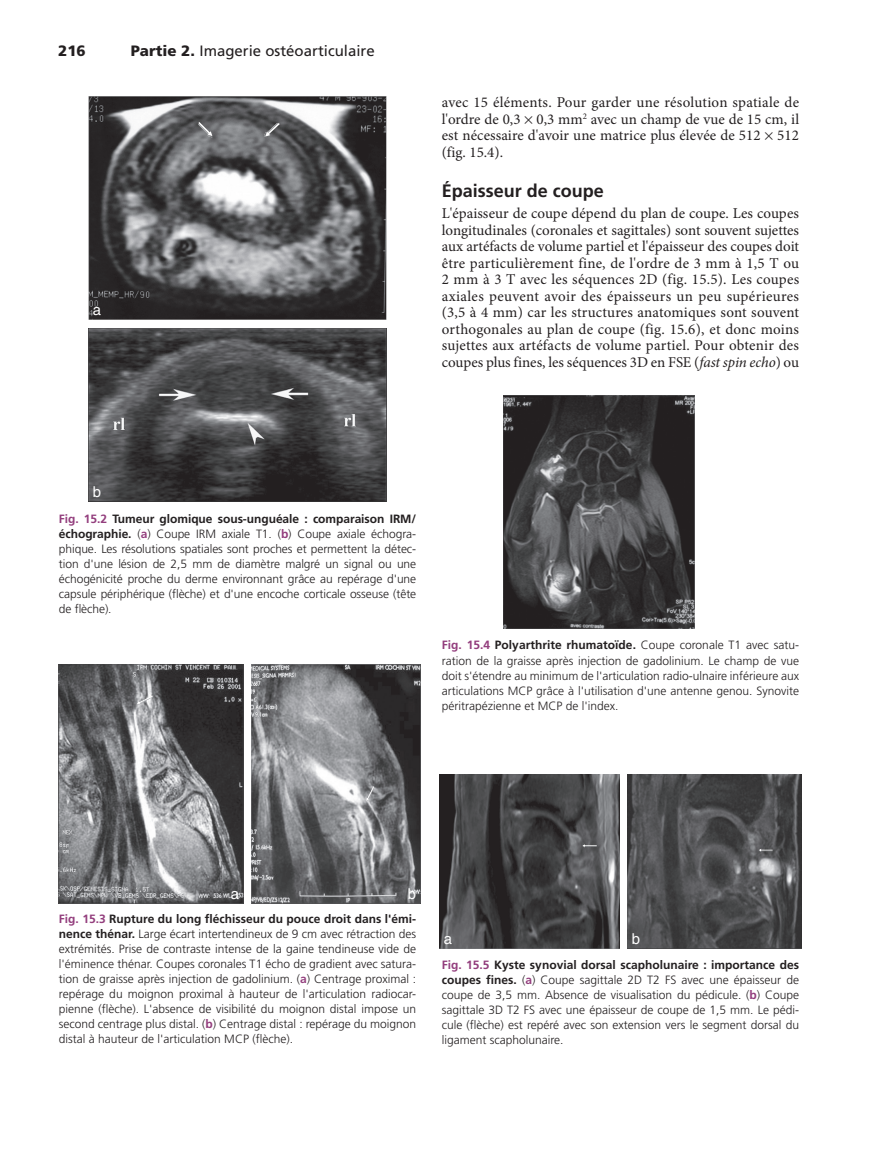
<style>
.page{position:relative;width:890px;height:1158px;background:#fff}
.page>*{position:absolute;margin:0;border:0;box-sizing:border-box;transform-origin:0 0}
.t1{font:700 18px "Frutiger LT Std";color:#231f20}
.t2{font:15px/16.5px "Minion Pro";letter-spacing:.005em;color:#231f20;text-align:justify}
.t3{font:15px "Frutiger LT Std";color:#231f20}
.t4{font:15px "Helvetica";color:#fff}
.t5{font:900 15px "Frutiger LT Std";color:#231f20}
.t6{font:300 12px/15px "Frutiger LT Std";color:#231f20;text-align:justify}
.s1{font-weight:900}
.s2{font-style:italic}
.s3{font-weight:700;color:#933e7d}
.s4{font-weight:700}
</style>
<div class="page">
<img style="left:59px;top:665px;width:184px;height:238px">
<svg style="left:137px;top:695px;width:16px;height:9px"></svg>
<img style="left:252px;top:665px;width:168px;height:238px">
<svg style="left:366px;top:786px;width:8px;height:15px"></svg>
<img style="left:503px;top:396px;width:192px;height:232px">
<img style="left:89px;top:96px;width:297px;height:224px">
<img style="left:89px;top:328px;width:297px;height:173px">
<svg style="left:198px;top:122px;width:14px;height:15px"></svg>
<svg style="left:264px;top:123px;width:16px;height:13px"></svg>
<img style="left:439px;top:774px;width:180px;height:174px">
<svg style="left:582px;top:844px;width:14px;height:3px"></svg>
<img style="left:627px;top:774px;width:174px;height:174px">
<svg style="left:758px;top:849px;width:14px;height:3px"></svg>
<p class="t5" style="left:58px;top:42px;width:29px">216</p>
<p class="t3" style="left:131px;top:42px;width:245px"><span class="s1">Partie 2.</span> Imagerie ostéoarticulaire</p>
<p class="t4" style="left:93px;top:301px;width:10px">a</p>
<p class="t2" style="left:442px;top:94px;width:359px">avec 15 éléments. Pour garder une résolution spatiale de l'ordre de 0,3 0,3 mm<sup>2</sup> avec un champ de vue de 15 cm, il est nécessaire d'avoir une matrice plus élevée de 512 512 (fig. 15.4).</p>
<h1 class="t1" style="left:442px;top:180px;width:164px">Épaisseur de coupe</h1>
<p class="t2" style="left:442px;top:205px;width:359px">L'épaisseur de coupe dépend du plan de coupe. Les coupes longitudinales (coronales et sagittales) sont souvent sujettes aux artéfacts de volume partiel et l'épaisseur des coupes doit être particulièrement fine, de l'ordre de 3 mm à 1,5 T ou 2 mm à 3 T avec les séquences 2D (fig. 15.5). Les coupes axiales peuvent avoir des épaisseurs un peu supérieures (3,5 à 4 mm) car les structures anatomiques sont souvent orthogonales au plan de coupe (fig. 15.6), et donc moins sujettes aux artéfacts de volume partiel. Pour obtenir des coupes plus fines, les séquences 3D en FSE (<span class="s2">fast spin echo</span>) ou</p>
<p class="t4" style="left:93px;top:483px;width:10px">b</p>
<p class="t6" style="left:59px;top:511px;width:359px"><span class="s3">Fig. 15.2</span> <span class="s4">Tumeur glomique sous-unguéale : comparaison IRM/ échographie.</span> (<span class="s3">a</span>) Coupe IRM axiale T1. (<span class="s3">b</span>) Coupe axiale échogra&shy;phique. Les résolutions spatiales sont proches et permettent la détec&shy;tion d'une lésion de 2,5 mm de diamètre malgré un signal ou une échogénicité proche du derme environnant grâce au repérage d'une capsule périphérique (flèche) et d'une encoche corticale osseuse (tête de flèche).</p>
<p class="t6" style="left:442px;top:638px;width:359px"><span class="s3">Fig. 15.4</span> <span class="s4">Polyarthrite rhumatoïde.</span> Coupe coronale T1 avec satu&shy;ration de la graisse après injection de gadolinium. Le champ de vue doit s'étendre au minimum de l'articulation radio-ulnaire inférieure aux articulations MCP grâce à l'utilisation d'une antenne genou. Synovite péritrapézienne et MCP de l'index.</p>
<p class="t4" style="left:231px;top:885px;width:10px">a</p>
<p class="t4" style="left:408px;top:885px;width:10px">b</p>
<p class="t6" style="left:59px;top:912px;width:359px"><span class="s3">Fig. 15.3</span> <span class="s4">Rupture du long fléchisseur du pouce droit dans l'émi&shy;nence thénar.</span> Large écart intertendineux de 9 cm avec rétraction des extrémités. Prise de contraste intense de la gaine tendineuse vide de l'éminence thénar. Coupes coronales T1 écho de gradient avec satura&shy;tion de graisse après injection de gadolinium. (<span class="s3">a</span>) Centrage proximal : repérage du moignon proximal à hauteur de l'articulation radiocar&shy;pienne (flèche). L'absence de visibilité du moignon distal impose un second centrage plus distal. (<span class="s3">b</span>) Centrage distal : repérage du moignon distal à hauteur de l'articulation MCP (flèche).</p>
<p class="t4" style="left:444px;top:930px;width:10px">a</p>
<p class="t4" style="left:632px;top:930px;width:10px">b</p>
<p class="t6" style="left:442px;top:958px;width:359px"><span class="s3">Fig. 15.5</span> <span class="s4">Kyste synovial dorsal scapholunaire : importance des coupes fines.</span> (<span class="s3">a</span>) Coupe sagittale 2D T2 FS avec une épaisseur de coupe de 3,5 mm. Absence de visualisation du pédicule. (<span class="s3">b</span>) Coupe sagittale 3D T2 FS avec une épaisseur de coupe de 1,5 mm. Le pédi&shy;cule (flèche) est repéré avec son extension vers le segment dorsal du ligament scapholunaire.</p>
</div>
